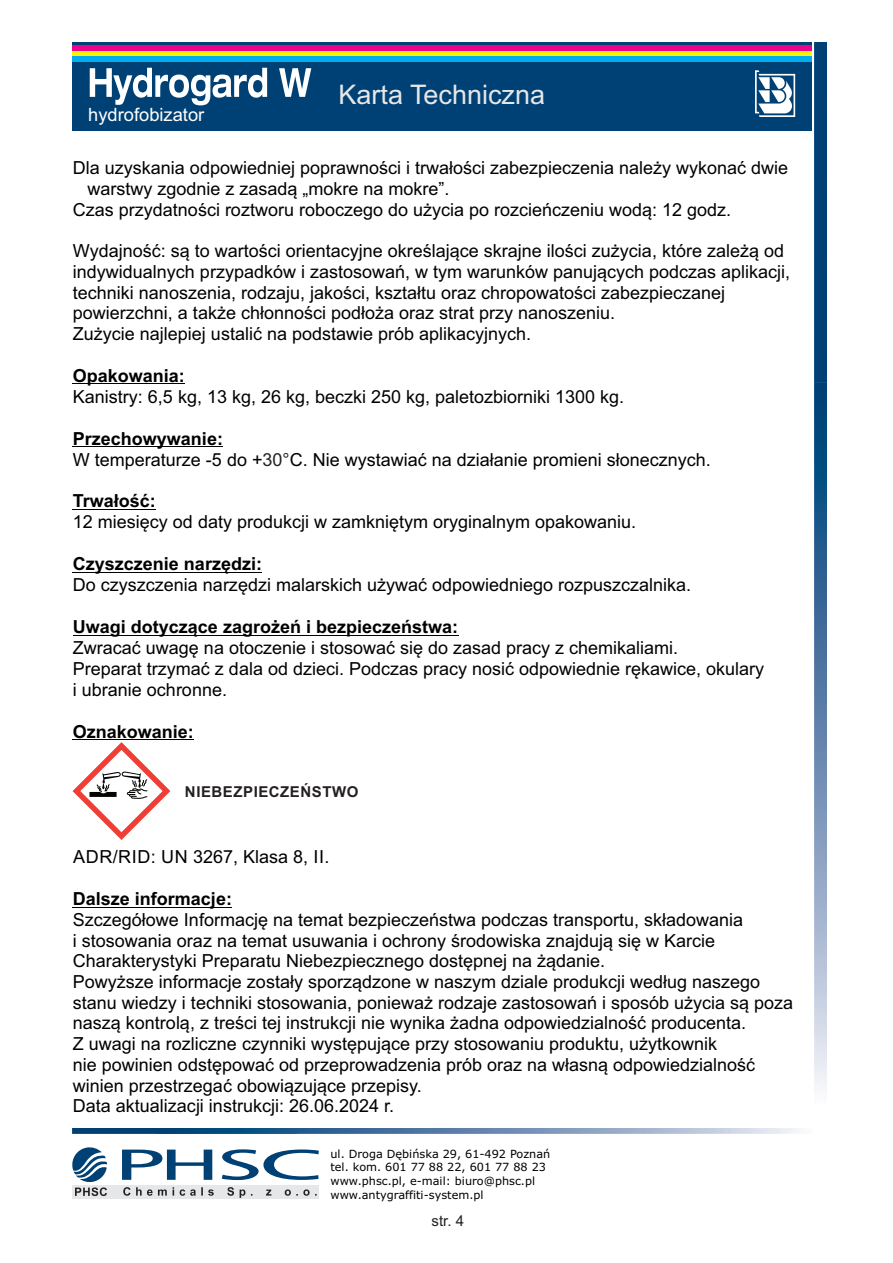
<style>
.page{position:relative;width:893px;height:1263px;background:#fff}
.page>*{position:absolute;margin:0;border:0;box-sizing:border-box;transform-origin:0 0}
.t1{font:27px "Arial";color:#e6e7e9}
.t2{font:18.3px "Arial";color:#fff}
.t3{font:18px/20.7px "Arial";color:#000}
.t4{font:700 18px "Arial";color:#000}
.t5{font:700 15px "Arial";letter-spacing:.035em;color:#231f20}
.t6{font:15px "Arial";color:#231f20}
.t7{font:11.25px/13.6px "Verdana";color:#000}
.s1{font-weight:700}
.s2{color:#231f20}
</style>
<div class="page">
<img style="left:814px;top:43px;width:13px;height:1047px">
<img style="left:72px;top:1128px;width:728px;height:6px">
<svg style="left:122px;top:1149px;width:197px;height:31px"></svg>
<div style="left:72px;top:1185px;width:247px;height:13px;background:#e6e7e9"></div>
<svg style="left:123px;top:1187px;width:194px;height:11px"></svg>
<svg style="left:72px;top:1147px;width:35px;height:49px"></svg>
<hr style="left:73px;top:383px;width:112px;height:1px;background:#000">
<hr style="left:73px;top:446px;width:150px;height:1px;background:#000">
<hr style="left:73px;top:509px;width:83px;height:1px;background:#000">
<hr style="left:73px;top:572px;width:189px;height:1px;background:#000">
<hr style="left:73px;top:635px;width:385px;height:1px;background:#000">
<hr style="left:73px;top:739px;width:121px;height:1px;background:#000">
<hr style="left:73px;top:907px;width:159px;height:1px;background:#000">
<svg style="left:73px;top:742px;width:97px;height:98px"></svg>
<div style="left:72px;top:43px;width:740px;height:88px;background:#004175"></div>
<div style="left:72px;top:46px;width:740px;height:5px;background:#ed028c"></div>
<div style="left:72px;top:51px;width:740px;height:5px;background:#fff101"></div>
<div style="left:72px;top:56px;width:740px;height:5px;background:#00aeef"></div>
<svg style="left:90px;top:68px;width:221px;height:37px"></svg>
<svg style="left:755px;top:70px;width:40px;height:47px"></svg>
<p class="t2" style="left:88px;top:108px;width:118px">hydrofobizator</p>
<h1 class="t1" style="left:338px;top:85px;width:208px">Karta Techniczna</h1>
<p class="t3" style="left:73px;top:159px;width:717px">Dla uzyskania odpowiedniej poprawności i trwałości zabezpieczenia należy wykonać dwie</p>
<p class="t3" style="left:87px;top:180px;width:364px">warstwy zgodnie z zasadą „mokre na mokre”.</p>
<p class="t3" style="left:73px;top:201px;width:660px">Czas przydatności roztworu roboczego do użycia po rozcieńczeniu wodą: 12 godz.</p>
<p class="t3" style="left:73px;top:242px;width:719px">Wydajność: są to wartości orientacyjne określające skrajne ilości zużycia, które zależą od indywidualnych przypadków i zastosowań, w tym warunków panujących podczas aplikacji, techniki nanoszenia, rodzaju, jakości, kształtu oraz chropowatości zabezpieczanej powierzchni, a także chłonności podłoża oraz strat przy nanoszeniu.<br>Zużycie najlepiej ustalić na podstawie prób aplikacyjnych.</p>
<p class="t4" style="left:73px;top:369px;width:114px">Opakowania:</p>
<p class="t3" style="left:73px;top:388px;width:553px">Kanistry: 6,5 kg, 13 kg, 26 kg, beczki 250 kg, paletozbiorniki 1300 kg.</p>
<p class="t3" style="left:73px;top:430px;width:639px"><span class="s1">Przechowywanie:<br></span>W temperaturze -5 do +<span class="s2">30°</span>C. Nie wystawiać na działanie promieni słonecznych.</p>
<p class="t4" style="left:73px;top:494px;width:85px">Trwałość:</p>
<p class="t3" style="left:73px;top:513px;width:565px">12 miesięcy od daty produkcji w zamkniętym oryginalnym opakowaniu.</p>
<p class="t4" style="left:73px;top:557px;width:191px">Czyszczenie narzędzi:</p>
<p class="t3" style="left:73px;top:576px;width:620px">Do czyszczenia narzędzi malarskich używać odpowiedniego rozpuszczalnika.</p>
<p class="t4" style="left:73px;top:620px;width:387px">Uwagi dotyczące zagrożeń i bezpieczeństwa:</p>
<p class="t3" style="left:73px;top:639px;width:693px">Zwracać uwagę na otoczenie i stosować się do zasad pracy z chemikaliami.<br>Preparat trzymać z dala od dzieci. Podczas pracy nosić odpowiednie rękawice, okulary i ubranie ochronne.</p>
<p class="t4" style="left:73px;top:724px;width:123px">Oznakowanie:</p>
<p class="t5" style="left:185px;top:786px;width:175px">NIEBEZPIECZEŃSTWO</p>
<p class="t3" style="left:73px;top:848px;width:258px">ADR/RID: UN 3267, Klasa 8, II.</p>
<p class="t4" style="left:73px;top:892px;width:161px">Dalsze informacje:</p>
<p class="t3" style="left:73px;top:911px;width:722px">Szczegółowe Informację na temat bezpieczeństwa podczas transportu, składowania<br>i stosowania oraz na temat usuwania i ochrony środowiska znajdują się w Karcie Charakterystyki Preparatu Niebezpiecznego dostępnej na żądanie.<br>Powyższe informacje zostały sporządzone w naszym dziale produkcji według naszego stanu wiedzy i techniki stosowania, ponieważ rodzaje zastosowań i sposób użycia są poza naszą kontrolą, z treści tej instrukcji nie wynika żadna odpowiedzialność producenta.<br>Z uwagi na rozliczne czynniki występujące przy stosowaniu produktu, użytkownik<br>nie powinien odstępować od przeprowadzenia prób oraz na własną odpowiedzialność winien przestrzegać obowiązujące przepisy.<br>Data aktualizacji instrukcji: 26.06.2024 r.</p>
<p class="t7" style="left:330px;top:1148px;width:221px">ul. Droga Dębińska 29, 61-492 Poznań tel. kom. 601 77 88 22, 601 77 88 23 www.phsc.pl, e-mail: biuro@phsc.pl www.antygraffiti-system.pl</p>
<p class="t6" style="left:432px;top:1215px;width:34px">str. 4</p>
</div>
